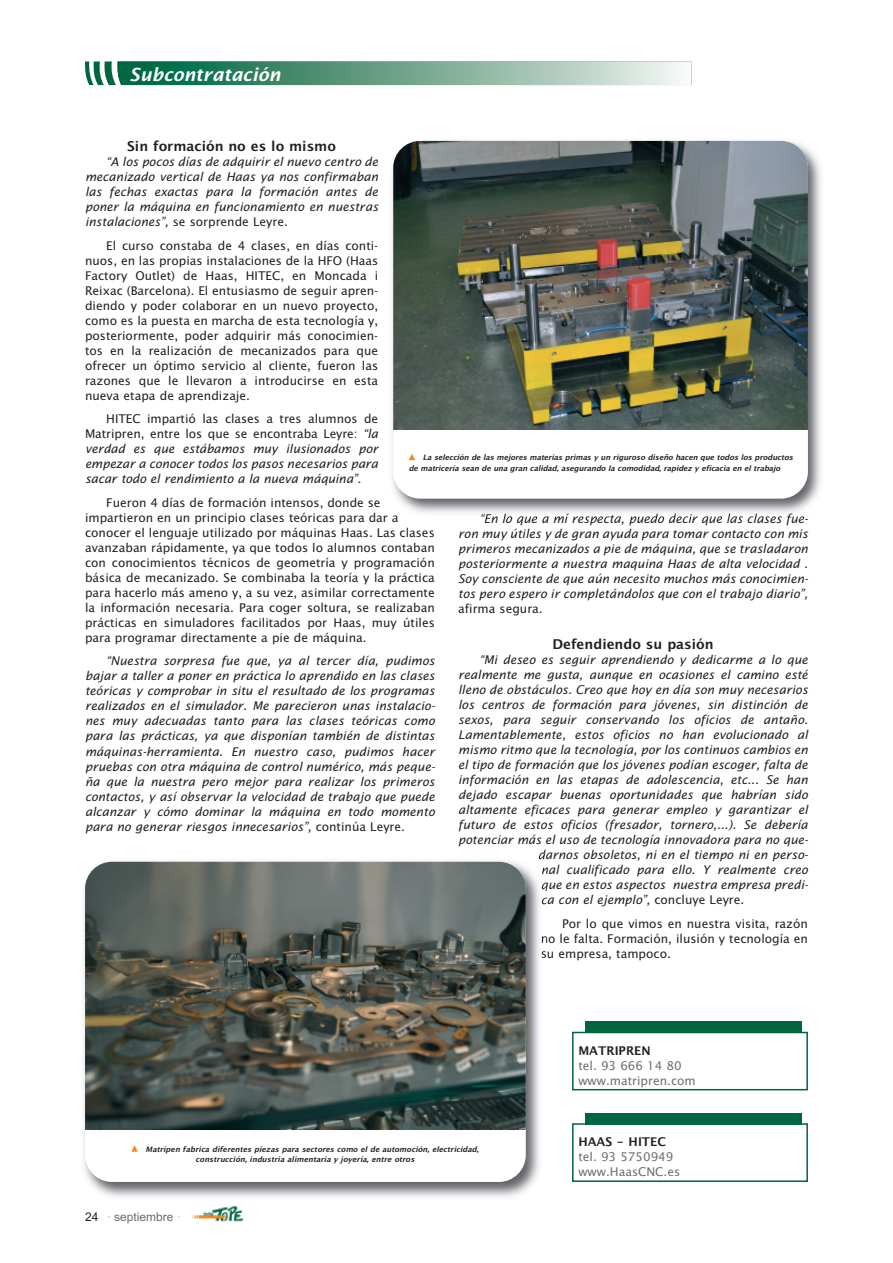
<style>
.page{position:relative;width:893px;height:1263px;background:#fff}
.page>*{position:absolute;margin:0;border:0;box-sizing:border-box;transform-origin:0 0}
.t1{font:italic 600 18px "Lucida Sans";color:#fff}
.t2{font:700 13.5px "Lucida Grande";color:#231f20}
.t3{font:italic 12px/15px "Lucida Sans";color:#231f20;text-align:justify}
.t4{font:12px/15px "Lucida Sans";color:#231f20;text-align:justify}
.t5{font:12px/15px "Lucida Sans";color:#6c6d70}
.t6{font:700 12px "Lucida Grande";color:#231f20}
.t7{font:12px "Arial";color:#6c6d70}
.t8{font:italic 700 7.5px/10.5px "Lucida Grande";color:#231f20}
.s1{font-style:normal}
.s2{color:#231f20}
.s3{color:#b2b3b7}
</style>
<div class="page">
<svg style="left:85px;top:61px;width:607px;height:24px;background:#72a892"></svg>
<img style="left:192px;top:1206px;width:51px;height:16px">
<div style="left:585px;top:1113px;width:216px;height:68px;background:#00663f"></div>
<div style="left:573px;top:1125px;width:233px;height:55px;background:#fff"></div>
<div style="left:572px;top:1123px;width:236px;height:59px;border:2px solid #00663f"></div>
<div style="left:585px;top:1021px;width:216px;height:69px;background:#00663f"></div>
<div style="left:573px;top:1033px;width:233px;height:56px;background:#fff"></div>
<div style="left:572px;top:1032px;width:236px;height:58px;border:2px solid #00663f"></div>
<img style="left:386px;top:140px;width:435px;height:378px">
<img style="left:481px;top:514px;width:102px;height:4px">
<div style="left:393px;top:141px;width:415px;height:358px;background:#fff;border-radius:27px"></div>
<img style="left:393px;top:141px;width:415px;height:288px">
<svg style="left:409px;top:454px;width:6px;height:6px"></svg>
<img style="left:84px;top:857px;width:460px;height:340px">
<svg style="left:539px;top:855px;width:6px;height:4px"></svg>
<svg style="left:542px;top:866px;width:3px;height:24px"></svg>
<svg style="left:542px;top:897px;width:3px;height:8px"></svg>
<svg style="left:542px;top:935px;width:3px;height:8px"></svg>
<svg style="left:542px;top:951px;width:3px;height:8px"></svg>
<div style="left:85px;top:862px;width:441px;height:320px;background:#fff;border-radius:27px"></div>
<img style="left:85px;top:862px;width:441px;height:267px">
<svg style="left:131px;top:1145px;width:7px;height:7px"></svg>
<h1 class="t1" style="left:129px;top:64px;width:153px">Subcontratación</h1>
<p class="t2" style="left:127px;top:139px;width:210px">Sin formación no es lo mismo</p>
<p class="t3" style="left:85px;top:155px;width:295px;text-indent:21px">“A los pocos días de adquirir el nuevo centro de mecanizado vertical de Haas ya nos confirmaban las fechas exactas para la formación antes de poner la máquina en funcionamiento en nuestras instalaciones”, <span class="s1">se sorprende Leyre.</span></p>
<p class="t4" style="left:85px;top:238px;width:295px;text-indent:21px">El curso constaba de 4 clases, en días conti&shy;nuos, en las propias instalaciones de la HFO (Haas Factory Outlet) de Haas, HITEC, en Moncada i Reixac (Barcelona). El entusiasmo de seguir apren&shy;diendo y poder colaborar en un nuevo proyecto, como es la puesta en marcha de esta tecnología y, posteriormente, poder adquirir más conocimien&shy;tos en la realización de mecanizados para que ofrecer un óptimo servicio al cliente, fueron las razones que le llevaron a introducirse en esta nueva etapa de aprendizaje.</p>
<p class="t3" style="left:85px;top:412px;width:295px;text-indent:21px"><span class="s1">HITEC impartió las clases a tres alumnos de Matripren, entre los que se encontraba Leyre:</span> “la verdad es que estábamos muy ilusionados por empezar a conocer todos los pasos necesarios para sacar todo el rendimiento a la nueva máquina”.</p>
<p class="t4" style="left:85px;top:495px;width:351px;text-align:left;text-indent:21px">Fueron 4 días de formación intensos, donde se impartieron en un principio clases teóricas para dar a conocer el lenguaje utilizado por máquinas Haas. Las clases avanzaban rápidamente, ya que todos lo alumnos contaban con conocimientos técnicos de geometría y programación básica de mecanizado. Se combinaba la teoría y la práctica para hacerlo más ameno y, a su vez, asimilar correctamente la información necesaria. Para coger soltura, se realizaban prácticas en simuladores facilitados por Haas, muy útiles para programar directamente a pie de máquina.</p>
<p class="t3" style="left:85px;top:654px;width:351px;text-indent:21px">“Nuestra sorpresa fue que, ya al tercer día, pudimos bajar a taller a poner en práctica lo aprendido en las clases teóricas y comprobar in situ el resultado de los programas realizados en el simulador. Me parecieron unas instalacio&shy;nes muy adecuadas tanto para las clases teóricas como para las prácticas, ya que disponían también de distintas máquinas-herramienta. En nuestro caso, pudimos hacer pruebas con otra máquina de control numérico, más peque&shy;ña que la nuestra pero mejor para realizar los primeros contactos, y así observar la velocidad de trabajo que puede alcanzar y cómo dominar la máquina en todo momento para no generar riesgos innecesarios”, <span class="s1">continúa Leyre.</span></p>
<p class="t8" style="left:409px;top:452px;width:388px;text-indent:14px">La selección de las mejores materias primas y un riguroso diseño hacen que todos los productos de matricería sean de una gran calidad, asegurando la comodidad, rapidez y eficacia en el trabajo</p>
<p class="t3" style="left:458px;top:511px;width:351px;text-indent:21px">“En lo que a mí respecta, puedo decir que las clases fue&shy;ron muy útiles y de gran ayuda para tomar contacto con mis primeros mecanizados a pie de máquina, que se trasladaron posteriormente a nuestra maquina Haas de alta velocidad .<br>Soy consciente de que aún necesito muchos más conocimien&shy;tos pero espero ir completándolos que con el trabajo diario”,</p>
<p class="t4" style="left:458px;top:601px;width:86px">afirma segura.</p>
<p class="t2" style="left:552px;top:637px;width:163px">Defendiendo su pasión</p>
<p class="t3" style="left:479px;top:652px;width:330px">“Mi deseo es seguir aprendiendo y dedicarme a lo que</p>
<p class="t3" style="left:458px;top:667px;width:351px">realmente me gusta, aunque en ocasiones el camino esté</p>
<p class="t3" style="left:458px;top:682px;width:351px">lleno de obstáculos. Creo que hoy en día son muy necesarios</p>
<p class="t3" style="left:458px;top:697px;width:351px">los centros de formación para jóvenes, sin distinción de</p>
<p class="t3" style="left:458px;top:712px;width:351px">sexos, para seguir conservando los oficios de antaño.</p>
<p class="t3" style="left:458px;top:727px;width:351px">Lamentablemente, estos oficios no han evolucionado al</p>
<p class="t3" style="left:458px;top:742px;width:351px">mismo ritmo que la tecnología, por los continuos cambios en</p>
<p class="t3" style="left:458px;top:757px;width:351px">el tipo de formación que los jóvenes podían escoger, falta de</p>
<p class="t3" style="left:458px;top:772px;width:351px">información en las etapas de adolescencia, etc... Se han</p>
<p class="t3" style="left:458px;top:787px;width:351px">dejado escapar buenas oportunidades que habrían sido</p>
<p class="t3" style="left:458px;top:802px;width:351px">altamente eficaces para generar empleo y garantizar el</p>
<p class="t3" style="left:458px;top:817px;width:351px">futuro de estos oficios (fresador, tornero,...). Se debería</p>
<p class="t3" style="left:458px;top:832px;width:351px">potenciar más el uso de tecnología innovadora para no que-</p>
<p class="t3" style="left:538px;top:847px;width:272px">darnos obsoletos, ni en el tiempo ni en perso-</p>
<p class="t3" style="left:541px;top:862px;width:269px">nal cualificado para ello. Y realmente creo</p>
<p class="t3" style="left:541px;top:877px;width:269px">que en estos aspectos nuestra empresa predi-</p>
<p class="t3" style="left:541px;top:892px;width:205px">ca con el ejemplo”, <span class="s1">concluye Leyre.</span></p>
<p class="t4" style="left:541px;top:916px;width:269px;text-indent:21px">Por lo que vimos en nuestra visita, razón no le falta. Formación, ilusión y tecnología en su empresa, tampoco.</p>
<p class="t8" style="left:196px;top:1144px;width:287px;text-indent:-50px">Matripen fabrica diferentes piezas para sectores como el de automoción, electricidad, construcción, industria alimentaria y joyería, entre otros</p>
<p class="t7" style="left:85px;top:1210px;width:97px"><span class="s2">24</span> <span class="s3">·</span> septiembre <span class="s3">·</span></p>
<p class="t6" style="left:578px;top:1043px;width:74px">MATRIPREN</p>
<p class="t5" style="left:578px;top:1058px;width:119px">tel. 93 666 14 80 www.matripren.com</p>
<p class="t6" style="left:578px;top:1135px;width:89px">HAAS - HITEC</p>
<p class="t5" style="left:578px;top:1149px;width:103px">tel. 93 5750949 www.HaasCNC.es</p>
</div>
